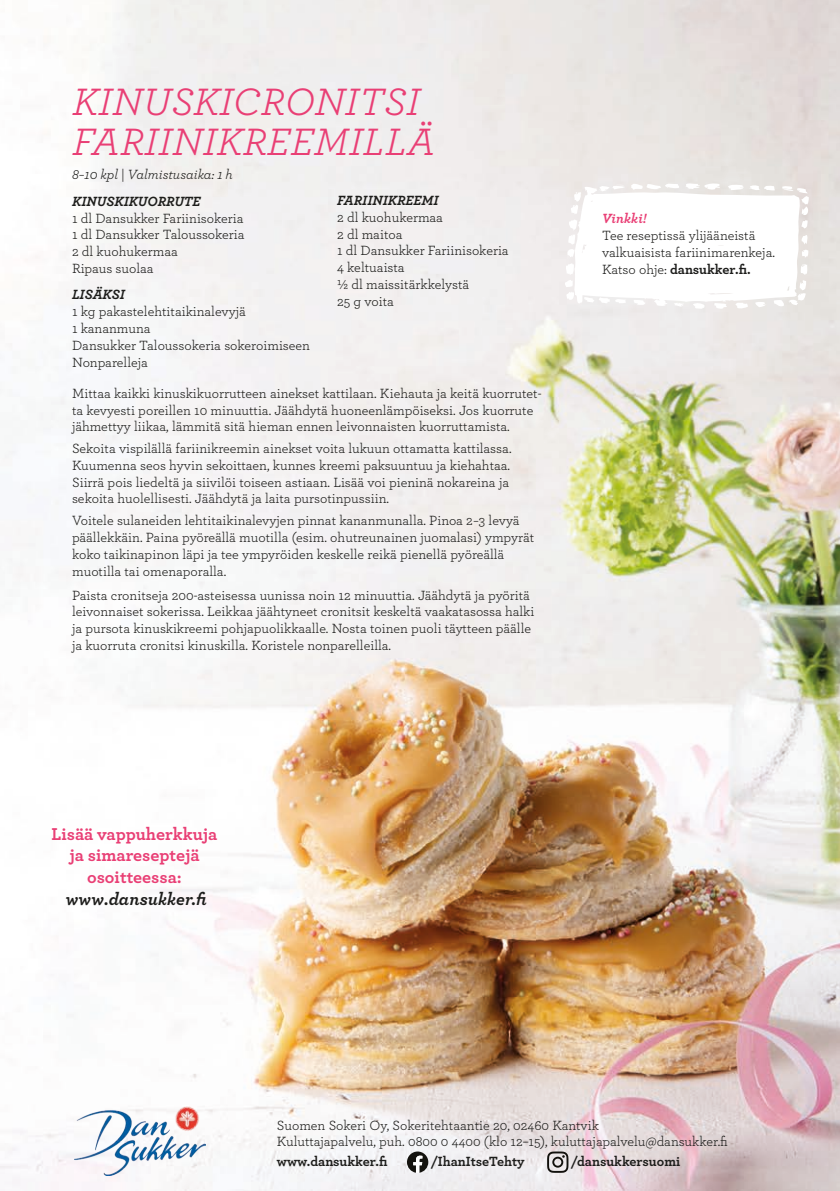
<style>
.page{position:relative;width:840px;height:1191px;background:#fff}
.page>*{position:absolute;margin:0;border:0;box-sizing:border-box;transform-origin:0 0}
.t1{font:italic 40px "Archer";color:#e93f75}
.t2{font:700 18px "Archer";color:#e93f75}
.t3{font:italic 700 18px "Archer";color:#1d1d1b}
.t4{font:14px/16.8px "Archer";color:#1d1d1b}
.t5{font:700 14px "Archer";color:#1d1d1b}
.t6{font:italic 700 14px "Archer";color:#1d1d1b}
.t7{font:italic 14px "Archer";color:#1d1d1b}
.t8{font:italic 700 14px "Archer";color:#e93f75}
.s1{font-style:italic}
.s2{font-weight:400}
</style>
<div class="page">
<img style="left:0;top:0;width:839px;height:1191px">
<svg style="left:407px;top:1151px;width:21px;height:21px"></svg>
<svg style="left:547px;top:1151px;width:21px;height:21px"></svg>
<svg style="left:564px;top:182px;width:245px;height:128px"></svg>
<img style="left:74px;top:1106px;width:131px;height:69px">
<p class="t1" style="left:72px;top:74px;width:349px">KINUSKICRONITSI</p>
<p class="t1" style="left:72px;top:114px;width:364px">FARIINIKREEMILLÄ</p>
<p class="t7" style="left:72px;top:165px;width:162px">8−10 kpl | Valmistusaika: 1 h</p>
<p class="t6" style="left:72px;top:190px;width:130px">KINUSKIKUORRUTE</p>
<p class="t4" style="left:72px;top:209px;width:173px">1 dl Dansukker Fariinisokeria</p>
<p class="t4" style="left:72px;top:226px;width:174px">1 dl Dansukker Taloussokeria</p>
<p class="t4" style="left:72px;top:242px;width:107px">2 dl kuohukermaa</p>
<p class="t4" style="left:72px;top:259px;width:83px">Ripaus suolaa</p>
<p class="t6" style="left:72px;top:284px;width:54px">LISÄKSI</p>
<p class="t4" style="left:72px;top:302px;width:175px">1 kg pakastelehtitaikinalevyjä</p>
<p class="t4" style="left:72px;top:319px;width:80px">1 kananmuna</p>
<p class="t4" style="left:72px;top:336px;width:239px">Dansukker Taloussokeria sokeroimiseen</p>
<p class="t4" style="left:72px;top:353px;width:77px">Nonparelleja</p>
<p class="t6" style="left:337px;top:189px;width:103px">FARIINIKREEMI</p>
<p class="t4" style="left:337px;top:208px;width:107px">2 dl kuohukermaa</p>
<p class="t4" style="left:337px;top:225px;width:67px">2 dl maitoa</p>
<p class="t4" style="left:337px;top:242px;width:173px">1 dl Dansukker Fariinisokeria</p>
<p class="t4" style="left:337px;top:258px;width:69px">4 keltuaista</p>
<p class="t4" style="left:337px;top:275px;width:133px">½ dl maissitärkkelystä</p>
<p class="t4" style="left:337px;top:292px;width:58px">25 g voita</p>
<p class="t4" style="left:72px;top:384px;width:470px">Mittaa kaikki kinuskikuorrutteen ainekset kattilaan. Kiehauta ja keitä kuorrutet&shy;ta kevyesti poreillen 10 minuuttia. Jäähdytä huoneenlämpöiseksi. Jos kuorrute jähmettyy liikaa, lämmitä sitä hieman ennen leivonnaisten kuorruttamista.</p>
<p class="t4" style="left:72px;top:439px;width:441px">Sekoita vispilällä fariinikreemin ainekset voita lukuun ottamatta kattilassa.</p>
<p class="t4" style="left:72px;top:456px;width:439px">Kuumenna seos hyvin sekoittaen, kunnes kreemi paksuuntuu ja kiehahtaa.</p>
<p class="t4" style="left:72px;top:473px;width:438px">Siirrä pois liedeltä ja siivilöi toiseen astiaan. Lisää voi pieninä nokareina ja</p>
<p class="t4" style="left:72px;top:490px;width:318px">sekoita huolellisesti. Jäähdytä ja laita pursotinpussiin.</p>
<p class="t4" style="left:72px;top:511px;width:449px">Voitele sulaneiden lehtitaikinalevyjen pinnat kananmunalla. Pinoa 2<span class="s1">−</span>3 levyä</p>
<p class="t4" style="left:72px;top:528px;width:463px">päällekkäin. Paina pyöreällä muotilla (esim. ohutreunainen juomalasi) ympyrät</p>
<p class="t4" style="left:72px;top:545px;width:433px">koko taikinapinon läpi ja tee ympyröiden keskelle reikä pienellä pyöreällä</p>
<p class="t4" style="left:72px;top:562px;width:156px">muotilla tai omenaporalla.</p>
<p class="t4" style="left:72px;top:586px;width:459px">Paista cronitseja 200-asteisessa uunissa noin 12 minuuttia. Jäähdytä ja pyöritä</p>
<p class="t4" style="left:72px;top:602px;width:463px">leivonnaiset sokerissa. Leikkaa jäähtyneet cronitsit keskeltä vaakatasossa halki</p>
<p class="t4" style="left:72px;top:619px;width:460px">ja pursota kinuskikreemi pohjapuolikkaalle. Nosta toinen puoli täytteen päälle</p>
<p class="t4" style="left:72px;top:636px;width:320px">ja kuorruta cronitsi kinuskilla. Koristele nonparelleilla.</p>
<p class="t8" style="left:601px;top:208px;width:46px">Vinkki!</p>
<p class="t4" style="left:601px;top:226px;width:155px">Tee reseptissä ylijääneistä</p>
<p class="t4" style="left:601px;top:243px;width:174px">valkuaisista fariinimarenkeja.</p>
<p class="t5" style="left:601px;top:258px;width:150px"><span class="s2">Katso ohje:</span> dansukker.fi.</p>
<p class="t2" style="left:52px;top:819px;width:167px">Lisää vappuherkkuja</p>
<p class="t2" style="left:69px;top:841px;width:132px">ja simareseptejä</p>
<p class="t2" style="left:87px;top:863px;width:96px">osoitteessa:</p>
<p class="t3" style="left:66px;top:884px;width:142px">www.dansukker.fi</p>
<p class="t4" style="left:277px;top:1116px;width:323px">Suomen Sokeri Oy, Sokeritehtaantie 20, 02460 Kantvik</p>
<p class="t4" style="left:277px;top:1132px;width:452px">Kuluttajapalvelu, puh. 0800 0 4400 (klo 12–15), kuluttajapalvelu@dansukker.fi</p>
<p class="t5" style="left:277px;top:1150px;width:112px">www.dansukker.fi</p>
<p class="t5" style="left:430px;top:1150px;width:95px">/IhanItseTehty</p>
<p class="t5" style="left:570px;top:1150px;width:111px">/dansukkersuomi</p>
</div>
